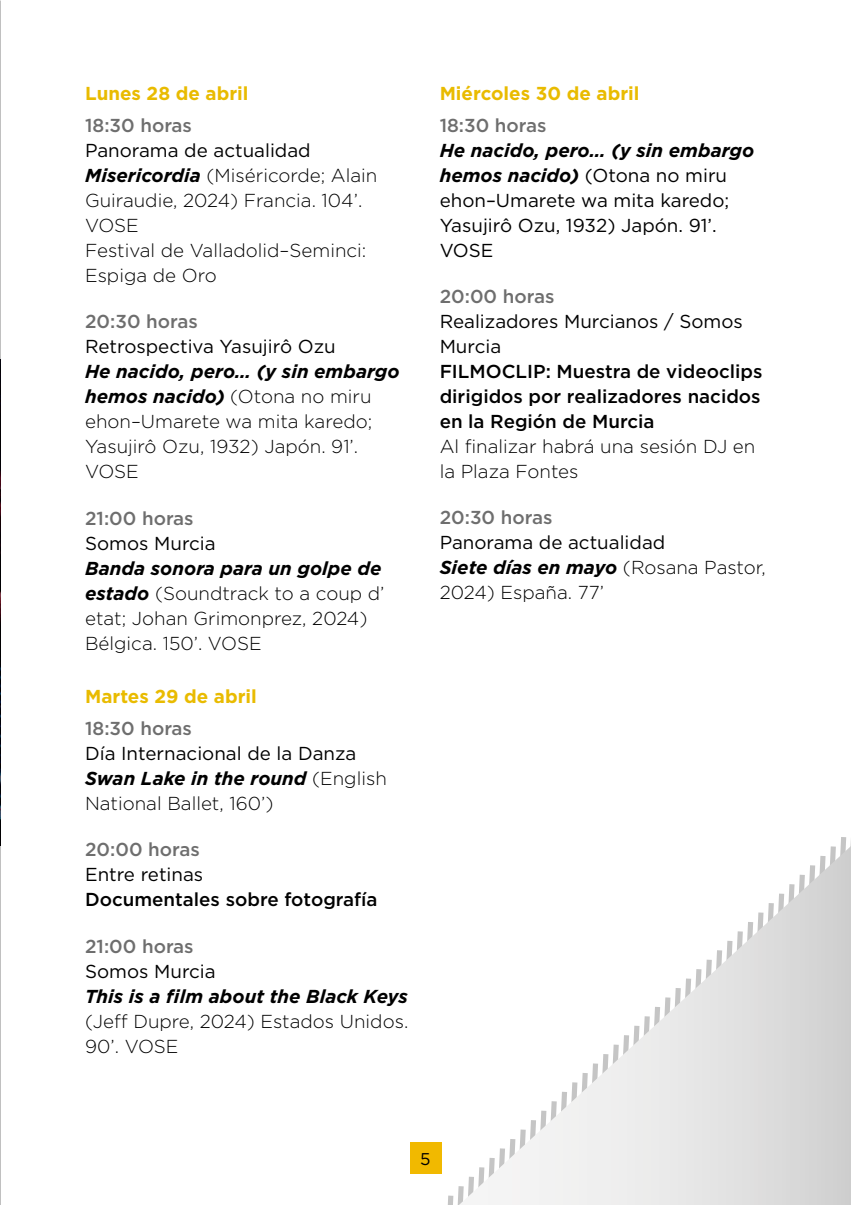
<style>
.page{position:relative;width:851px;height:1205px;background:#fff}
.page>*{position:absolute;margin:0;border:0;box-sizing:border-box;transform-origin:0 0}
.t1{font:300 18.75px/25px "Gotham";color:#000}
.t2{font:18.75px/25px "Gotham";color:#000}
.t3{font:500 18.75px/25px "Gotham";color:#000;text-align:justify}
.t4{font:500 18.75px "Gotham";color:#6e6e6e}
.t5{font:700 18.75px "Gotham";color:#e9bb00}
.t6{font:italic 700 18.75px "Gotham";color:#000}
.t7{font:17px "Gotham";color:#000}
.s1{font-weight:400}
.s2{font-weight:700;font-style:italic}
</style>
<div class="page">
<div style="left:409px;top:1142px;width:32px;height:32px;background:#f1b900"></div>
<img style="left:0;top:257px;width:1px;height:690px">
<img style="left:0;top:359px;width:1px;height:487px">
<svg style="left:459px;top:846px;width:391px;height:359px"></svg>
<p class="t5" style="left:85px;top:81px;width:165px">Lunes 28 de abril</p>
<p class="t4" style="left:85px;top:113px;width:108px">18:30 horas</p>
<p class="t1" style="left:85px;top:137px;width:294px"><span class="s1">Panorama de actualidad<br></span><span class="s2">Misericordia</span> (Miséricorde; Alain<br>Guiraudie, 2024) Francia. 104’.<br>VOSE<br>Festival de Valladolid–Seminci:<br>Espiga de Oro</p>
<p class="t4" style="left:85px;top:309px;width:114px">20:30 horas</p>
<p class="t2" style="left:85px;top:334px;width:252px">Retrospectiva Yasujirô Ozu</p>
<p class="t1" style="left:85px;top:359px;width:316px"><span class="s2">He nacido, pero… (y sin embargo hemos nacido)</span> (Otona no miru ehon–Umarete wa mita karedo;<br>Yasujirô Ozu, 1932) Japón. 91’.<br>VOSE</p>
<p class="t4" style="left:85px;top:506px;width:110px">21:00 horas</p>
<p class="t2" style="left:85px;top:530px;width:132px">Somos Murcia</p>
<p class="t1" style="left:85px;top:555px;width:301px"><span class="s2">Banda sonora para un golpe de estado</span> (Soundtrack to a coup d’ etat; Johan Grimonprez, 2024)<br>Bélgica. 150’. VOSE</p>
<p class="t5" style="left:85px;top:684px;width:173px">Martes 29 de abril</p>
<p class="t4" style="left:85px;top:716px;width:108px">18:30 horas</p>
<p class="t1" style="left:85px;top:740px;width:303px"><span class="s1">Día Internacional de la Danza<br></span><span class="s2">Swan Lake in the round</span> (English<br>National Ballet, 160’)</p>
<p class="t4" style="left:85px;top:837px;width:116px">20:00 horas</p>
<p class="t2" style="left:85px;top:862px;width:120px">Entre retinas</p>
<p class="t3" style="left:85px;top:887px;width:294px">Documentales sobre fotografía</p>
<p class="t4" style="left:85px;top:934px;width:110px">21:00 horas</p>
<p class="t2" style="left:85px;top:958px;width:132px">Somos Murcia</p>
<p class="t6" style="left:85px;top:983px;width:324px">This is a film about the Black Keys</p>
<p class="t1" style="left:85px;top:1008px;width:325px">(Jeff Dupre, 2024) Estados Unidos.<br>90’. VOSE</p>
<p class="t5" style="left:439px;top:81px;width:201px">Miércoles 30 de abril</p>
<p class="t4" style="left:439px;top:113px;width:108px">18:30 horas</p>
<p class="t2" style="left:439px;top:137px;width:316px"><span class="s2">He nacido, pero… (y sin embargo hemos nacido)</span> (Otona no miru ehon–Umarete wa mita karedo;<br>Yasujirô Ozu, 1932) Japón. 91’.<br>VOSE</p>
<p class="t4" style="left:439px;top:284px;width:116px">20:00 horas</p>
<p class="t2" style="left:439px;top:309px;width:304px">Realizadores Murcianos / Somos<br>Murcia</p>
<p class="t3" style="left:439px;top:359px;width:324px">FILMOCLIP: Muestra de videoclips dirigidos por realizadores nacidos en la Región de Murcia</p>
<p class="t1" style="left:439px;top:433px;width:317px">Al finalizar habrá una sesión DJ en la Plaza Fontes</p>
<p class="t4" style="left:439px;top:505px;width:114px">20:30 horas</p>
<p class="t1" style="left:439px;top:530px;width:328px"><span class="s1">Panorama de actualidad<br></span><span class="s2">Siete días en mayo</span> (Rosana Pastor,<br>2024) España. 77’</p>
<p class="t7" style="left:420px;top:1148px;width:12px">5</p>
</div>
